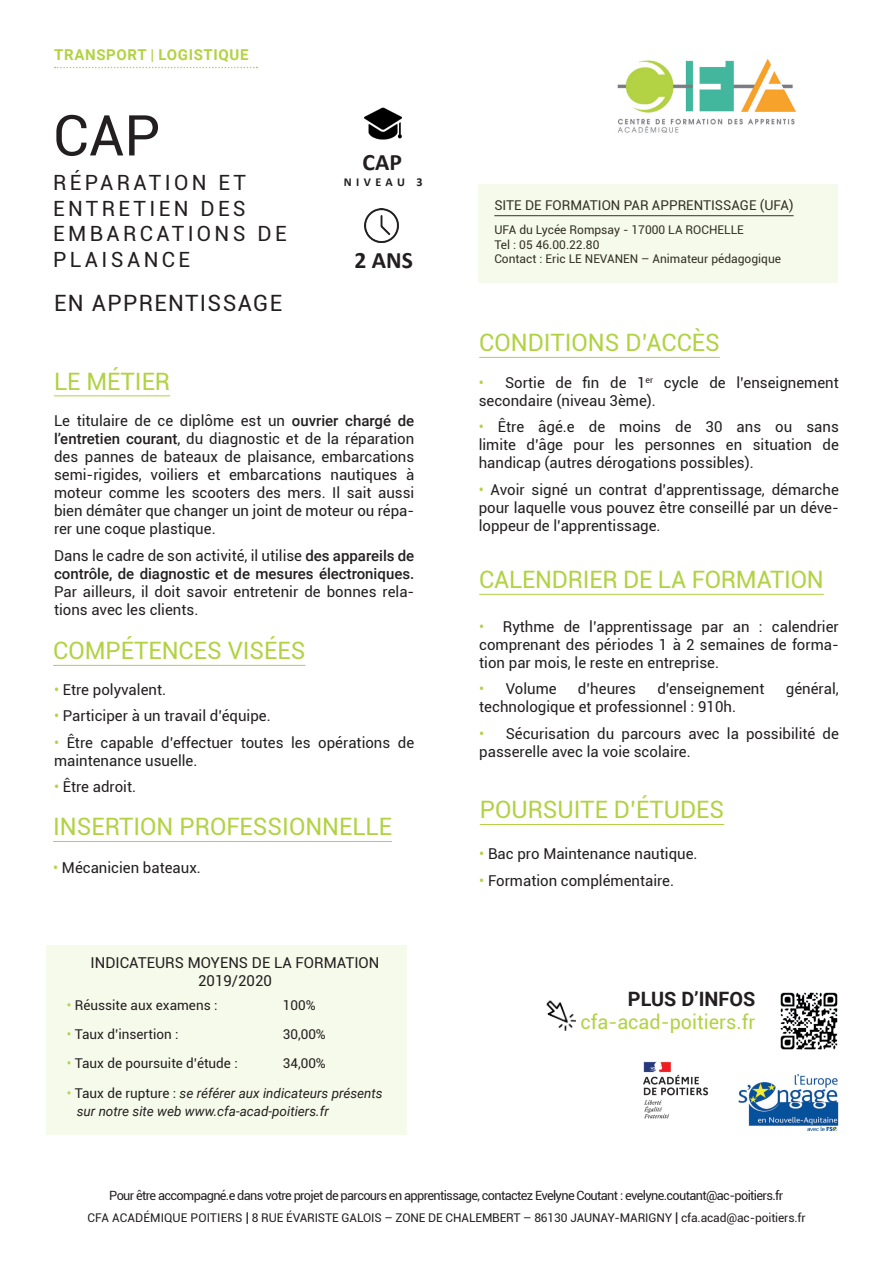
<style>
.page{position:relative;width:893px;height:1263px;background:#fff}
.page>*{position:absolute;margin:0;border:0;box-sizing:border-box;transform-origin:0 0}
.t1{font:56.4px "Roboto";color:#231f20}
.t2{font:24px "Roboto";color:#b2d244}
.t3{font:700 23.55px "Calibri";color:#231f20}
.t4{font:22.5px "Roboto";letter-spacing:.06em;color:#231f20}
.t5{font:21px/25.5px "Roboto";letter-spacing:.16em;color:#231f20}
.t6{font:19.8px "Roboto";color:#b2d244}
.t7{font:700 19.8px "Roboto";color:#231f20}
.t8{font:15px/18px "Roboto";color:#231f20;text-align:justify}
.t9{font:500 15px/18px "Roboto";color:#231f20}
.t10{font:700 15px "Roboto";letter-spacing:.045em;color:#b2d244}
.t11{font:13.5px "Roboto";color:#231f20}
.t12{font:italic 13.5px/18px "Roboto";color:#231f20}
.t13{font:12.75px "Roboto";letter-spacing:-.05em;color:#231f20}
.t14{font:700 12.15px "Calibri";letter-spacing:.36em;color:#231f20}
.t15{font:12px/14.4px "Roboto";color:#231f20}
.s1{font-weight:500}
.s2{font-weight:400}
.s3{color:#b2d244}
.s4{font-style:normal;color:#b2d244}
.s5{font-style:normal}
.s6{font-size:13.5px}
</style>
<div class="page">
<hr style="left:54px;top:395px;width:116px;height:1px;background:#b2d244">
<hr style="left:479px;top:357px;width:241px;height:1px;background:#b2d244">
<hr style="left:480px;top:824px;width:244px;height:1px;background:#b2d244">
<hr style="left:479px;top:594px;width:345px;height:1px;background:#b2d244">
<img style="left:738px;top:1074px;width:101px;height:56px">
<hr style="left:53px;top:665px;width:252px;height:1px;background:#b2d244">
<hr style="left:53px;top:841px;width:339px;height:1px;background:#b2d244">
<svg style="left:55px;top:67px;width:202px;height:1px"></svg>
<img style="left:617px;top:59px;width:179px;height:74px">
<img style="left:364px;top:209px;width:34px;height:34px">
<img style="left:364px;top:107px;width:38px;height:33px">
<img style="left:643px;top:1061px;width:66px;height:58px">
<img style="left:546px;top:1001px;width:30px;height:30px">
<img style="left:780px;top:992px;width:58px;height:58px">
<div style="left:478px;top:184px;width:359px;height:98px;background:#f6faea"></div>
<div style="left:46px;top:945px;width:361px;height:190px;background:#f6faea"></div>
<p class="t10" style="left:54px;top:44px;width:196px">TRANSPORT | LOGISTIQUE</p>
<h1 class="t1" style="left:53px;top:96px;width:109px">CAP</h1>
<h3 class="t5" style="left:53px;top:169px;width:235px">RÉPARATION ET<br>ENTRETIEN DES<br>EMBARCATIONS DE<br>PLAISANCE</h3>
<h3 class="t4" style="left:54px;top:288px;width:230px">EN APPRENTISSAGE</h3>
<h2 class="t2" style="left:54px;top:364px;width:118px">LE MÉTIER</h2>
<h3 class="t3" style="left:363px;top:145px;width:41px">CAP</h3>
<p class="t14" style="left:344px;top:174px;width:80px">NIVEAU 3</p>
<h3 class="t3" style="left:354px;top:244px;width:60px">2 ANS</h3>
<p class="t8" style="left:54px;top:411px;width:362px">Le titulaire de ce diplôme est un <span class="s1">ouvrier chargé de l’entretien courant</span>, du diagnostic et de la réparation des pannes de bateaux de plaisance, embarcations semi-rigides, voiliers et embarcations nautiques à moteur comme les scooters des mers. Il sait aussi bien démâter que changer un joint de moteur ou répa&shy;rer une coque plastique.</p>
<p class="t9" style="left:54px;top:546px;width:362px"><span class="s2">Dans le cadre de son activité, il utilise</span> des appareils de contrôle, de diagnostic et de mesures électroniques.</p>
<p class="t8" style="left:54px;top:582px;width:362px">Par ailleurs, il doit savoir entretenir de bonnes rela&shy;tions avec les clients.</p>
<h2 class="t2" style="left:53px;top:634px;width:254px">COMPÉTENCES VISÉES</h2>
<p class="t8" style="left:54px;top:680px;width:114px"><span class="s3">•</span> Etre polyvalent.</p>
<p class="t8" style="left:54px;top:706px;width:218px"><span class="s3">•</span> Participer à un travail d’équipe.</p>
<p class="t8" style="left:54px;top:733px;width:362px"><span class="s3">•</span> Être capable d’effectuer toutes les opérations de maintenance usuelle.</p>
<p class="t8" style="left:54px;top:777px;width:84px"><span class="s3">•</span> Être adroit.</p>
<h2 class="t2" style="left:53px;top:810px;width:340px">INSERTION PROFESSIONNELLE</h2>
<p class="t8" style="left:53px;top:858px;width:149px"><span class="s3">•</span> Mécanicien bateaux.</p>
<p class="t8" style="left:91px;top:953px;width:290px;text-align:center">INDICATEURS MOYENS DE LA FORMATION<br>2019/2020</p>
<p class="t11" style="left:67px;top:995px;width:152px"><span class="s3">•</span> Réussite aux examens :</p>
<p class="t11" style="left:283px;top:995px;width:34px">100%</p>
<p class="t11" style="left:67px;top:1024px;width:113px"><span class="s3">•</span> Taux d’insertion :</p>
<p class="t11" style="left:283px;top:1024px;width:44px">30,00%</p>
<p class="t11" style="left:67px;top:1053px;width:172px"><span class="s3">•</span> Taux de poursuite d’étude :</p>
<p class="t11" style="left:283px;top:1053px;width:44px">34,00%</p>
<p class="t12" style="left:77px;top:1084px;width:307px;text-indent:-10px"><span class="s4">•</span> <span class="s5">Taux de rupture :</span> se référer aux indicateurs présents sur notre site web www.cfa-acad-poitiers.fr</p>
<p class="t11" style="left:494px;top:195px;width:301px">SITE DE FORMATION PAR APPRENTISSAGE (UFA)</p>
<p class="t15" style="left:494px;top:222px;width:288px">UFA du Lycée Rompsay - 17000 LA ROCHELLE<br>Tel : 05 46.00.22.80<br>Contact : Eric LE NEVANEN – Animateur pédagogique</p>
<h2 class="t2" style="left:479px;top:326px;width:242px">CONDITIONS D’ACCÈS</h2>
<p class="t8" style="left:479px;top:373px;width:362px"><span class="s3">•</span> Sortie de fin de 1<sup>er</sup> cycle de l’enseignement secondaire (niveau 3ème).</p>
<p class="t8" style="left:479px;top:417px;width:362px"><span class="s3">•</span> Être âgé.e de moins de 30 ans ou sans limite d’âge pour les personnes en situation de handicap (autres dérogations possibles).</p>
<p class="t8" style="left:479px;top:480px;width:362px"><span class="s3">•</span> Avoir signé un contrat d’apprentissage, démarche pour laquelle vous pouvez être conseillé par un déve&shy;loppeur de l’apprentissage.</p>
<h2 class="t2" style="left:479px;top:563px;width:346px">CALENDRIER DE LA FORMATION</h2>
<p class="t8" style="left:479px;top:617px;width:361px"><span class="s3">•</span> Rythme de l’apprentissage par an : calendrier comprenant des périodes 1 à 2 semaines de forma&shy;tion par mois, le reste en entreprise.</p>
<p class="t8" style="left:479px;top:679px;width:79px"><span class="s3">•</span> Volume</p>
<p class="t8" style="left:578px;top:679px;width:60px">d’heures</p>
<p class="t8" style="left:657px;top:679px;width:109px">d’enseignement</p>
<p class="t8" style="left:786px;top:679px;width:54px">général,</p>
<p class="t8" style="left:479px;top:697px;width:258px">technologique et professionnel : 910h.</p>
<p class="t8" style="left:479px;top:724px;width:361px"><span class="s3">•</span> Sécurisation du parcours avec la possibilité de passerelle avec la voie scolaire.</p>
<h2 class="t2" style="left:480px;top:793px;width:246px">POURSUITE D’ÉTUDES</h2>
<p class="t8" style="left:479px;top:844px;width:220px"><span class="s3">•</span> Bac pro Maintenance nautique.</p>
<p class="t8" style="left:479px;top:871px;width:196px"><span class="s3">•</span> Formation complémentaire.</p>
<h3 class="t7" style="left:628px;top:985px;width:129px">PLUS D’INFOS</h3>
<h3 class="t6" style="left:581px;top:1008px;width:176px">cfa-acad-poitiers.fr</h3>
<p class="t13" style="left:109px;top:1186px;width:675px">Pour être accompagné.e dans votre projet de parcours en apprentissage, contactez Evelyne Coutant : evelyne.coutant@ac-poitiers.fr</p>
<p class="t15" style="left:87px;top:1210px;width:720px">CFA ACADÉMIQUE POITIERS <span class="s6">|</span> 8 RUE ÉVARISTE GALOIS – ZONE DE CHALEMBERT – 86130 JAUNAY-MARIGNY <span class="s6">|</span> cfa.acad@ac-poitiers.fr</p>
</div>
